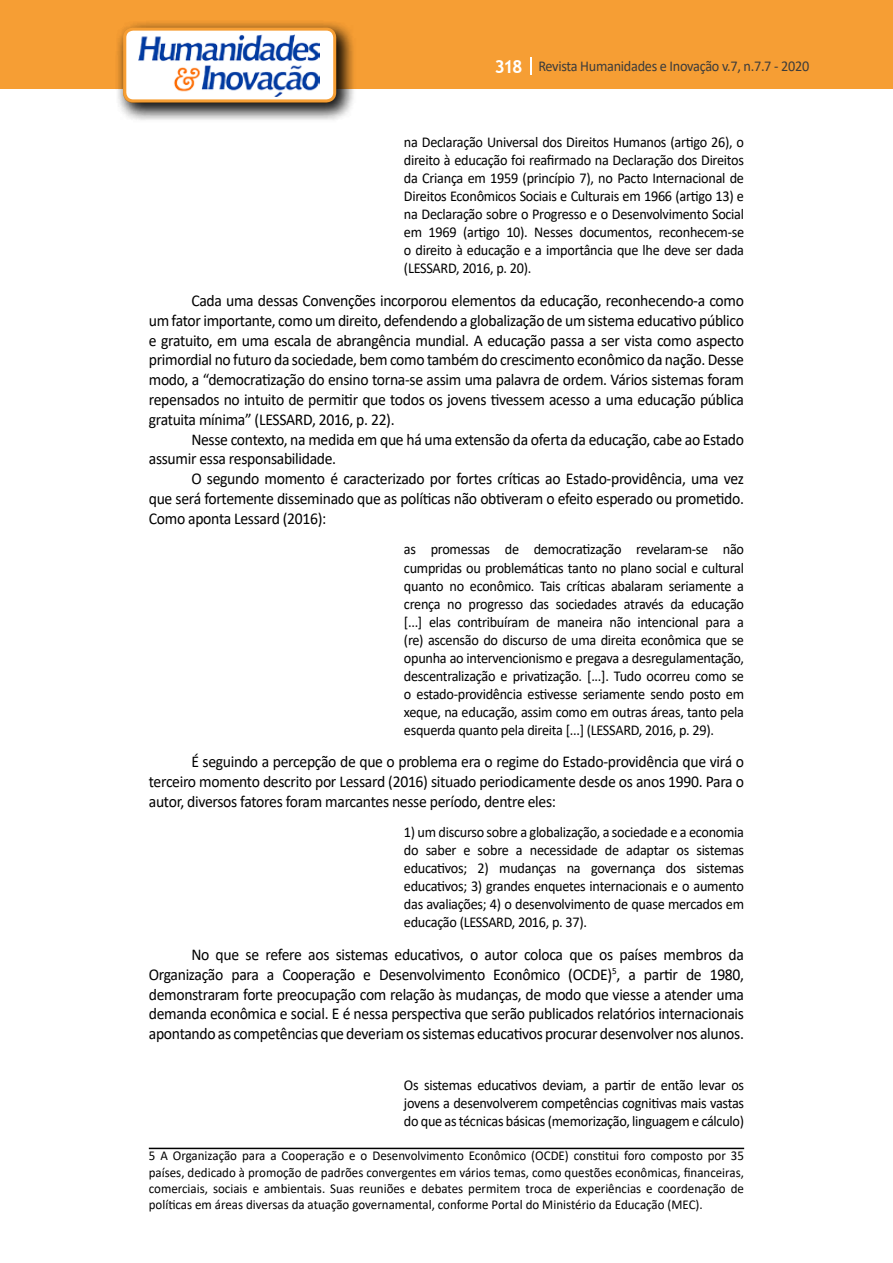
<style>
.page{position:relative;width:893px;height:1263px;background:#fff}
.page>*{position:absolute;margin:0;border:0;box-sizing:border-box;transform-origin:0 0}
.t1{font:16.5px/19.8px "Calibri";letter-spacing:-.02em;color:#000;text-align:justify;scale:.95 1}
.t2{font:15px/18px "Calibri";letter-spacing:-.02em;color:#000;text-align:justify;scale:.95 1}
.t3{font:15px "Calibri";letter-spacing:-.02em;color:#3c3c3b;scale:.95 1}
.t4{font:13.5px/16.2px "Calibri";color:#000;text-align:justify;scale:.96 1}
.s1{font-family:"Trebuchet MS";font-weight:700;font-size:18px;color:#fff}
</style>
<div class="page">
<div style="left:0;top:0;width:893px;height:88px;background:#f69e34"></div>
<svg style="left:530px;top:57px;width:2px;height:18px"></svg>
<div style="left:115px;top:19px;width:241px;height:103px;background:#000;opacity:.75"></div>
<div style="left:125px;top:29px;width:210px;height:72px;background:#fff;border-radius:9px"></div>
<img style="left:139px;top:35px;width:180px;height:62px">
<div style="left:123px;top:28px;width:213px;height:74px;border:3px solid #f69e34;border-radius:9px"></div>
<hr style="left:149px;top:1148px;width:595px;height:1px;background:#000">
<p class="t3" style="left:495px;top:56px;width:333px"><span class="s1">318</span> Revista Humanidades e Inovação v.7, n.7.7 - 2020</p>
<p class="t2" style="left:404px;top:133px;width:360px">na Declaração Universal dos Direitos Humanos (artigo 26), o direito à educação foi reafirmado na Declaração dos Direitos da Criança em 1959 (princípio 7), no Pacto Internacional de Direitos Econômicos Sociais e Culturais em 1966 (artigo 13) e na Declaração sobre o Progresso e o Desenvolvimento Social em 1969 (artigo 10). Nesses documentos, reconhecem-se o direito à educação e a importância que lhe deve ser dada (LESSARD, 2016, p. 20).</p>
<p class="t1" style="left:149px;top:290px;width:628px;text-indent:43px">Cada uma dessas Convenções incorporou elementos da educação, reconhecendo-a como um fator importante, como um direito, defendendo a globalização de um sistema educativo público e gratuito, em uma escala de abrangência mundial. A educação passa a ser vista como aspecto primordial no futuro da sociedade, bem como também do crescimento econômico da nação. Desse modo, a “democratização do ensino torna-se assim uma palavra de ordem. Vários sistemas foram repensados no intuito de permitir que todos os jovens tivessem acesso a uma educação pública gratuita mínima” (LESSARD, 2016, p. 22).</p>
<p class="t1" style="left:149px;top:429px;width:628px;text-indent:43px">Nesse contexto, na medida em que há uma extensão da oferta da educação, cabe ao Estado assumir essa responsabilidade.</p>
<p class="t1" style="left:149px;top:468px;width:628px;text-indent:43px">O segundo momento é caracterizado por fortes críticas ao Estado-providência, uma vez que será fortemente disseminado que as políticas não obtiveram o efeito esperado ou prometido.<br>Como aponta Lessard (2016):</p>
<p class="t2" style="left:404px;top:540px;width:360px">as promessas de democratização revelaram-se não cumpridas ou problemáticas tanto no plano social e cultural quanto no econômico. Tais críticas abalaram seriamente a crença no progresso das sociedades através da educação [...] elas contribuíram de maneira não intencional para a (re) ascensão do discurso de uma direita econômica que se opunha ao intervencionismo e pregava a desregulamentação, descentralização e privatização. [...]. Tudo ocorreu como se o estado-providência estivesse seriamente sendo posto em xeque, na educação, assim como em outras áreas, tanto pela esquerda quanto pela direita [...] (LESSARD, 2016, p. 29).</p>
<p class="t1" style="left:149px;top:751px;width:628px;text-indent:43px">É seguindo a percepção de que o problema era o regime do Estado-providência que virá o terceiro momento descrito por Lessard (2016) situado periodicamente desde os anos 1990. Para o autor, diversos fatores foram marcantes nesse período, dentre eles:</p>
<p class="t2" style="left:404px;top:823px;width:360px">1) um discurso sobre a globalização, a sociedade e a economia do saber e sobre a necessidade de adaptar os sistemas educativos; 2) mudanças na governança dos sistemas educativos; 3) grandes enquetes internacionais e o aumento das avaliações; 4) o desenvolvimento de quase mercados em educação (LESSARD, 2016, p. 37).</p>
<p class="t1" style="left:149px;top:944px;width:628px;text-indent:43px">No que se refere aos sistemas educativos, o autor coloca que os países membros da Organização para a Cooperação e Desenvolvimento Econômico (OCDE)<sup>5</sup>, a partir de 1980, demonstraram forte preocupação com relação às mudanças, de modo que viesse a atender uma demanda econômica e social. E é nessa perspectiva que serão publicados relatórios internacionais apontando as competências que deveriam os sistemas educativos procurar desenvolver nos alunos.</p>
<p class="t2" style="left:404px;top:1075px;width:360px">Os sistemas educativos deviam, a partir de então levar os jovens a desenvolverem competências cognitivas mais vastas do que as técnicas básicas (memorização, linguagem e cálculo)</p>
<p class="t4" style="left:149px;top:1147px;width:621px">5 A Organização para a Cooperação e o Desenvolvimento Econômico (OCDE) constitui foro composto por 35 países, dedicado à promoção de padrões convergentes em vários temas, como questões econômicas, financeiras, comerciais, sociais e ambientais. Suas reuniões e debates permitem troca de experiências e coordenação de políticas em áreas diversas da atuação governamental, conforme Portal do Ministério da Educação (MEC).</p>
</div>
